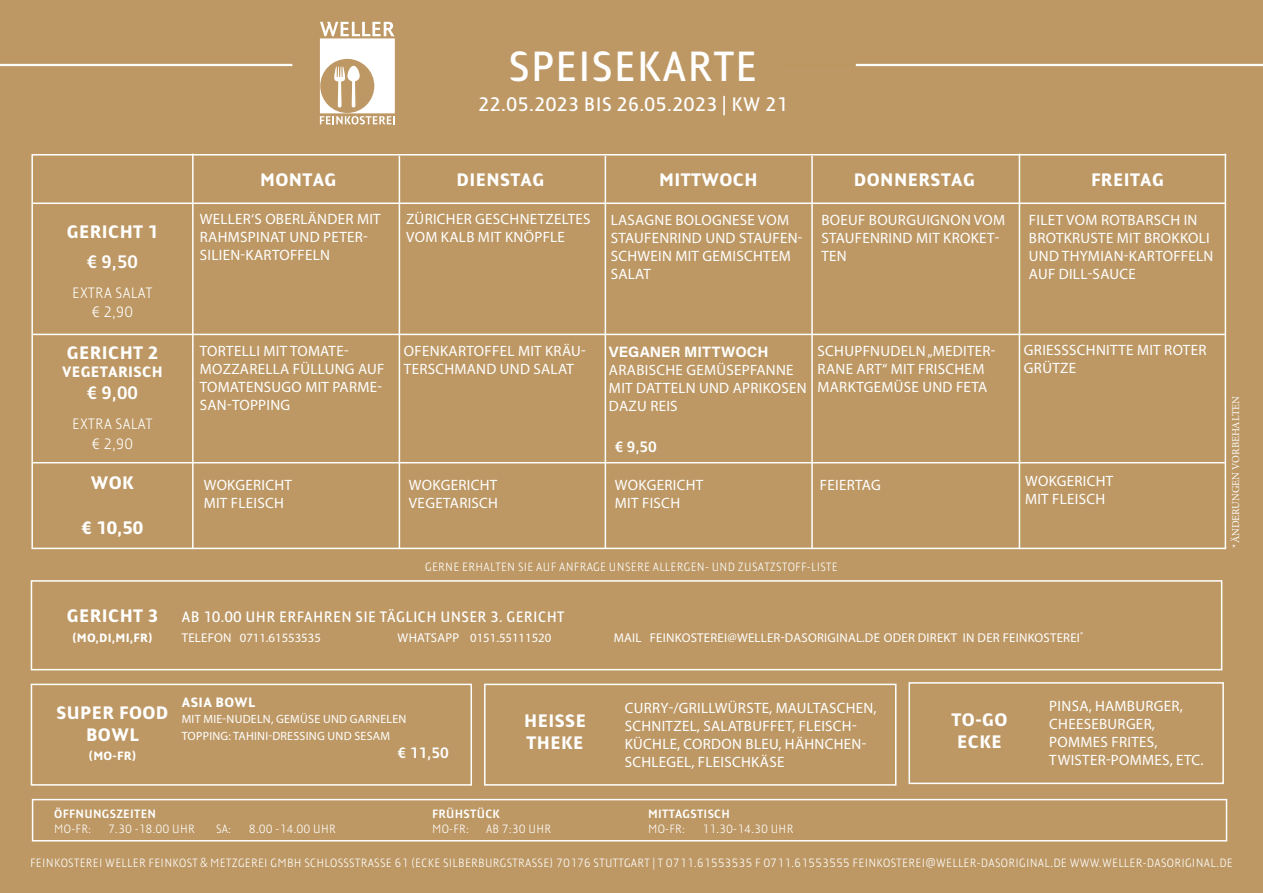
<style>
.page{position:relative;width:1263px;height:893px;background:#bd9864}
.page>*{position:absolute;margin:0;border:0;box-sizing:border-box;transform-origin:0 0}
.t1{font:42px "Gramma";letter-spacing:.025em;color:#fff}
.t2{font:19.5px "Gramma";color:#fff}
.t3{font:700 18px "Gramma";letter-spacing:.025em;color:#fff}
.t4{font:500 18px "Gramma";color:#fff}
.t5{font:15px/18px "Myriad Pro";letter-spacing:.02em;color:#fff}
.t6{font:15px "Gramma";letter-spacing:.025em;color:#fff}
.t7{font:300 15px "Gramma";letter-spacing:.025em;color:#fff}
.t8{font:15px "Acumin Variable Concept";color:#fff}
.t9{font:700 15px "Gramma";letter-spacing:.025em;color:#fff}
.t10{font:500 15px "Gramma";color:#fff}
.t11{font:700 13.5px "Gramma";letter-spacing:.025em;color:#fff}
.t12{font:12.75px "Myriad Pro";letter-spacing:.02em;color:#fff}
.t13{font:12.75px "Myriad Pro";color:#fff}
.t14{font:300 12px "Gramma";letter-spacing:.025em;color:#fff}
.t15{font:12px "Myriad Pro";letter-spacing:.02em;color:#fff}
.t16{font:500 12px "Gramma";letter-spacing:.025em;color:#fff}
.t17{font:700 12px "Gramma";letter-spacing:.025em;color:#fff}
.t18{font:300 12px "Gramma";color:#fff}
.t19{font:10.5px "Minion Pro";color:#fff}
</style>
<div class="page">
<hr style="left:32px;top:203px;width:1193px;height:1px;background:#fff">
<hr style="left:33px;top:334px;width:1193px;height:1px;background:#fff">
<hr style="left:32px;top:462px;width:1193px;height:1px;background:#fff">
<hr style="left:32px;top:548px;width:1193px;height:1px;background:#fff">
<hr style="left:192px;top:154px;width:2px;height:395px;background:#fff">
<hr style="left:605px;top:156px;width:1px;height:392px;background:#fff">
<hr style="left:1019px;top:154px;width:1px;height:395px;background:#fff">
<hr style="left:811px;top:156px;width:2px;height:393px;background:#fff">
<hr style="left:399px;top:156px;width:1px;height:393px;background:#fff">
<svg style="left:320px;top:22px;width:75px;height:102px"></svg>
<hr style="left:856px;top:64px;width:407px;height:2px;background:#fff">
<hr style="left:0;top:64px;width:292px;height:2px;background:#fff">
<hr style="left:32px;top:154px;width:1194px;height:1px;background:#fff">
<hr style="left:1225px;top:154px;width:1px;height:395px;background:#fff">
<hr style="left:31px;top:154px;width:2px;height:395px;background:#fff">
<div style="left:31px;top:580px;width:1191px;height:90px;background:#bd9864;border:2px solid #fff"></div>
<div style="left:31px;top:684px;width:441px;height:102px;background:#bd9864;border:2px solid #fff"></div>
<div style="left:32px;top:799px;width:1195px;height:42px;background:#bd9864;border:2px solid #fff"></div>
<div style="left:484px;top:684px;width:412px;height:102px;border:2px solid #fff"></div>
<div style="left:908px;top:682px;width:316px;height:102px;border:2px solid #fff"></div>
<p class="t1" style="left:509px;top:36px;width:250px">SPEISEKARTE</p>
<p class="t2" style="left:478px;top:90px;width:311px">22.05.2023 BIS 26.05.2023 | KW 21</p>
<p class="t3" style="left:67px;top:219px;width:93px">GERICHT 1</p>
<p class="t4" style="left:87px;top:249px;width:53px">€ 9,50</p>
<p class="t7" style="left:72px;top:282px;width:82px">EXTRA SALAT</p>
<p class="t7" style="left:91px;top:302px;width:43px">€ 2,90</p>
<p class="t3" style="left:67px;top:339px;width:93px">GERICHT 2</p>
<p class="t9" style="left:62px;top:361px;width:102px">VEGETARISCH</p>
<p class="t4" style="left:87px;top:380px;width:53px">€ 9,00</p>
<p class="t7" style="left:72px;top:413px;width:82px">EXTRA SALAT</p>
<p class="t7" style="left:91px;top:433px;width:43px">€ 2,90</p>
<p class="t3" style="left:91px;top:470px;width:45px">WOK</p>
<p class="t3" style="left:81px;top:515px;width:63px">€ 10,50</p>
<p class="t3" style="left:67px;top:603px;width:93px">GERICHT 3</p>
<p class="t17" style="left:72px;top:629px;width:82px">(MO,DI,MI,FR)</p>
<p class="t3" style="left:260px;top:167px;width:78px">MONTAG</p>
<p class="t3" style="left:456px;top:167px;width:89px">DIENSTAG</p>
<p class="t3" style="left:659px;top:167px;width:100px">MITTWOCH</p>
<p class="t3" style="left:854px;top:167px;width:122px">DONNERSTAG</p>
<p class="t5" style="left:200px;top:209px;width:182px">WELLER‘S OBERLÄNDER MIT<br>RAHMSPINAT UND PETER-</p>
<p class="t5" style="left:200px;top:245px;width:132px">SILIEN-KARTOFFELN</p>
<p class="t5" style="left:406px;top:209px;width:186px">ZÜRICHER GESCHNETZELTES<br>VOM KALB MIT KNÖPFLE</p>
<p class="t5" style="left:611px;top:211px;width:193px">LASAGNE BOLOGNESE VOM<br>STAUFENRIND UND STAUFEN-<br>SCHWEIN MIT GEMISCHTEM<br>SALAT</p>
<p class="t5" style="left:821px;top:211px;width:185px">BOEUF BOURGUIGNON VOM<br>STAUFENRIND MIT KROKET-<br>TEN</p>
<p class="t3" style="left:1091px;top:167px;width:74px">FREITAG</p>
<p class="t5" style="left:1029px;top:211px;width:186px">FILET VOM ROTBARSCH IN<br>BROTKRUSTE MIT BROKKOLI<br>UND THYMIAN-KARTOFFELN<br>AUF DILL-SAUCE</p>
<p class="t5" style="left:200px;top:341px;width:150px">TORTELLI MIT TOMATE-</p>
<p class="t5" style="left:200px;top:359px;width:186px">MOZZARELLA FÜLLUNG AUF<br>TOMATENSUGO MIT PARME-<br>SAN-TOPPING</p>
<p class="t5" style="left:404px;top:342px;width:183px">OFENKARTOFFEL MIT KRÄU-<br>TERSCHMAND UND SALAT</p>
<p class="t5" style="left:204px;top:476px;width:90px">WOKGERICHT</p>
<p class="t5" style="left:204px;top:494px;width:82px">MIT FLEISCH</p>
<p class="t5" style="left:409px;top:476px;width:90px">WOKGERICHT</p>
<p class="t5" style="left:409px;top:494px;width:91px">VEGETARISCH</p>
<p class="t8" style="left:609px;top:342px;width:161px">VEGANER MITTWOCH</p>
<p class="t5" style="left:609px;top:361px;width:199px">ARABISCHE GEMÜSEPFANNE<br>MIT DATTELN UND APRIKOSEN<br>DAZU REIS</p>
<p class="t10" style="left:615px;top:436px;width:44px">€ 9,50</p>
<p class="t5" style="left:615px;top:476px;width:90px">WOKGERICHT</p>
<p class="t5" style="left:615px;top:494px;width:67px">MIT FISCH</p>
<p class="t5" style="left:818px;top:342px;width:179px">SCHUPFNUDELN „MEDITER-</p>
<p class="t5" style="left:818px;top:360px;width:171px">RANE ART“ MIT FRISCHEM<br>MARKTGEMÜSE UND FETA</p>
<p class="t5" style="left:1024px;top:341px;width:184px">GRIESSSCHNITTE MIT ROTER<br>GRÜTZE</p>
<p class="t5" style="left:820px;top:475px;width:62px">FEIERTAG</p>
<p class="t5" style="left:1025px;top:472px;width:90px">WOKGERICHT</p>
<p class="t5" style="left:1025px;top:490px;width:82px">MIT FLEISCH</p>
<p class="t14" style="left:425px;top:558px;width:414px">GERNE ERHALTEN SIE AUF ANFRAGE UNSERE ALLERGEN- UND ZUSATZSTOFF-LISTE</p>
<p class="t6" style="left:182px;top:606px;width:384px">AB 10.00 UHR ERFAHREN SIE TÄGLICH UNSER 3. GERICHT</p>
<p class="t13" style="left:182px;top:629px;width:141px">TELEFON 0711.61553535</p>
<p class="t13" style="left:398px;top:629px;width:155px">WHATSAPP 0151.55111520</p>
<p class="t12" style="left:614px;top:629px;width:471px">MAIL FEINKOSTEREI@WELLER-DASORIGINAL.DE ODER DIREKT IN DER FEINKOSTEREI<sup>®</sup></p>
<p class="t19" style="left:1229px;top:548px;width:153px;rotate:-90deg">*ÄNDERUNGEN VORBEHALTEN</p>
<p class="t3" style="left:56px;top:700px;width:113px">SUPER FOOD</p>
<p class="t3" style="left:86px;top:721px;width:54px">BOWL</p>
<p class="t17" style="left:88px;top:747px;width:49px">(MO-FR)</p>
<p class="t11" style="left:182px;top:692px;width:75px">ASIA BOWL</p>
<p class="t15" style="left:182px;top:712px;width:226px">MIT MIE-NUDELN, GEMÜSE UND GARNELEN</p>
<p class="t15" style="left:182px;top:728px;width:210px">TOPPING: TAHINI-DRESSING UND SESAM</p>
<p class="t10" style="left:398px;top:742px;width:53px">€ 11,50</p>
<p class="t3" style="left:524px;top:708px;width:63px">HEISSE</p>
<p class="t3" style="left:526px;top:730px;width:58px">THEKE</p>
<p class="t5" style="left:625px;top:698px;width:253px">CURRY-/GRILLWÜRSTE, MAULTASCHEN,</p>
<p class="t5" style="left:625px;top:716px;width:233px">SCHNITZEL, SALATBUFFET, FLEISCH-</p>
<p class="t5" style="left:625px;top:734px;width:243px">KÜCHLE, CORDON BLEU, HÄHNCHEN-</p>
<p class="t5" style="left:625px;top:752px;width:161px">SCHLEGEL, FLEISCHKÄSE</p>
<p class="t16" style="left:54px;top:805px;width:104px">ÖFFNUNGSZEITEN</p>
<p class="t16" style="left:432px;top:805px;width:70px">FRÜHSTÜCK</p>
<p class="t16" style="left:648px;top:805px;width:83px">MITTAGSTISCH</p>
<p class="t14" style="left:54px;top:820px;width:39px">MO-FR:</p>
<p class="t14" style="left:108px;top:820px;width:88px">7.30 -18.00 UHR</p>
<p class="t14" style="left:216px;top:820px;width:17px">SA:</p>
<p class="t14" style="left:249px;top:820px;width:88px">8.00 -14.00 UHR</p>
<p class="t14" style="left:432px;top:820px;width:39px">MO-FR:</p>
<p class="t14" style="left:486px;top:820px;width:66px">AB 7:30 UHR</p>
<p class="t14" style="left:648px;top:820px;width:39px">MO-FR:</p>
<p class="t18" style="left:702px;top:820px;width:93px">11.30-14.30 UHR</p>
<p class="t3" style="left:951px;top:707px;width:57px">TO-GO</p>
<p class="t3" style="left:957px;top:728px;width:46px">ECKE</p>
<p class="t5" style="left:1049px;top:697px;width:135px">PINSA, HAMBURGER,</p>
<p class="t5" style="left:1049px;top:715px;width:107px">CHEESEBURGER,</p>
<p class="t5" style="left:1049px;top:733px;width:110px">POMMES FRITES,</p>
<p class="t5" style="left:1049px;top:751px;width:156px">TWISTER-POMMES, ETC.</p>
<p class="t14" style="left:30px;top:855px;width:1204px">FEINKOSTEREI WELLER FEINKOST &amp; METZGEREI GMBH SCHLOSSSTRASSE 61 (ECKE SILBERBURGSTRASSE) 70176 STUTTGART | T 0711.61553535 F 0711.61553555 FEINKOSTEREI@WELLER-DASORIGINAL.DE WWW.WELLER-DASORIGINAL.DE</p>
</div>
